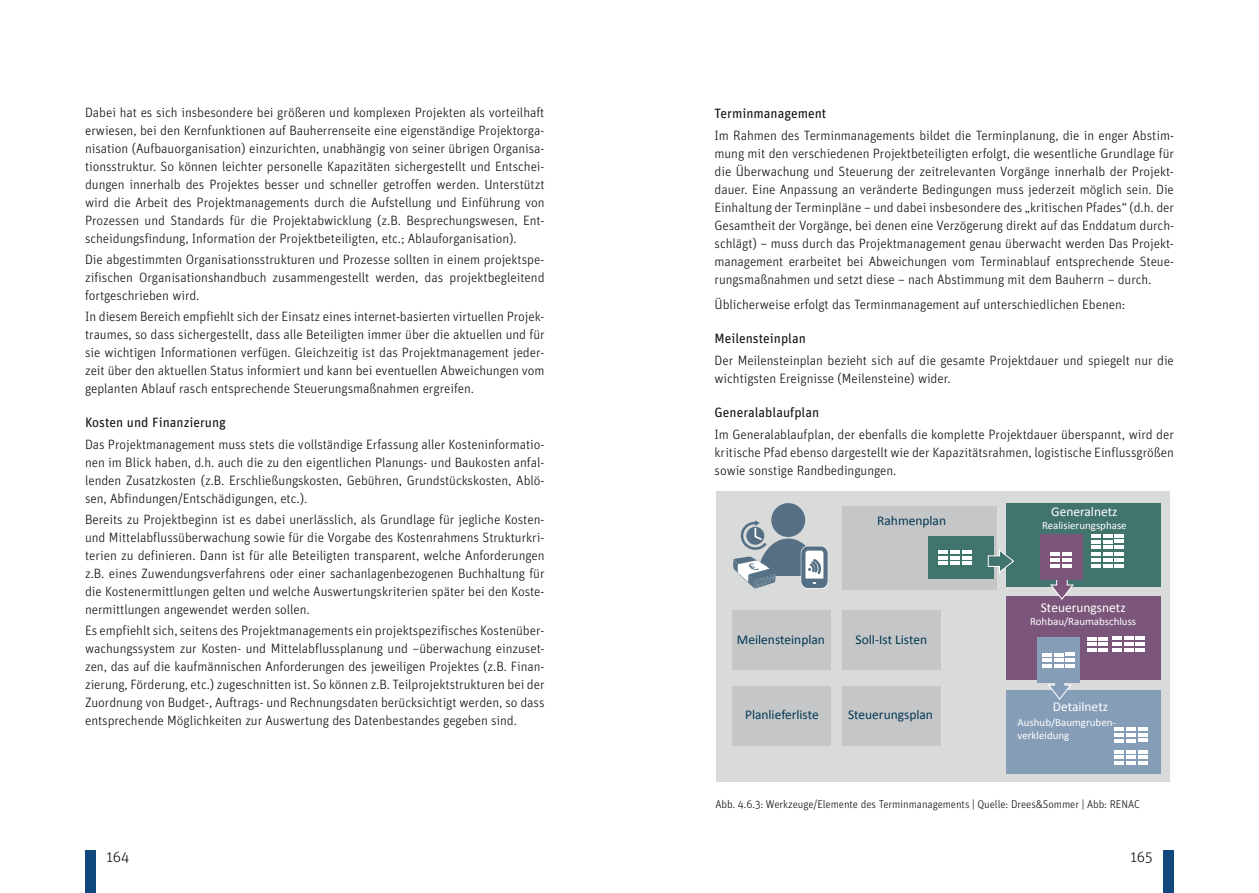
<style>
.page{position:relative;width:1259px;height:893px;background:#fff}
.page>*{position:absolute;margin:0;border:0;box-sizing:border-box;transform-origin:0 0}
.t1{font:300 15px "Unit OT";letter-spacing:-.01em;color:#0e0f11}
.t2{font:300 13.5px/18px "Unit OT";letter-spacing:-.005em;color:#0e0f11;text-align:justify}
.t3{font:13.5px "Unit OT";color:#0e0f11}
.t4{font:13.5px "Calibri";color:#023754}
.t5{font:13.5px "Calibri";color:#fff}
.t6{font:300 11.25px "Unit OT";letter-spacing:-.005em;color:#0e0f11}
.t7{font:10.95px/13px "Calibri";color:#fff}
</style>
<div class="page">
<div style="left:1163px;top:850px;width:11px;height:43px;background:#10487d"></div>
<div style="left:85px;top:850px;width:11px;height:43px;background:#10487d"></div>
<div style="left:717px;top:492px;width:453px;height:290px;background:#d9dada"></div>
<div style="left:1006px;top:503px;width:155px;height:83px;background:#41746c"></div>
<div style="left:842px;top:506px;width:155px;height:83px;background:#c5c6c7"></div>
<div style="left:1006px;top:596px;width:155px;height:84px;background:#7c557b"></div>
<div style="left:1006px;top:690px;width:155px;height:83px;background:#859db7"></div>
<div style="left:732px;top:686px;width:98px;height:60px;background:#c5c6c7"></div>
<div style="left:842px;top:686px;width:99px;height:60px;background:#c5c6c7"></div>
<div style="left:842px;top:610px;width:99px;height:60px;background:#c5c6c7"></div>
<div style="left:732px;top:610px;width:98px;height:60px;background:#c5c6c7"></div>
<div style="left:928px;top:536px;width:65px;height:43px;background:#41746c"></div>
<svg style="left:1050px;top:580px;width:23px;height:20px"></svg>
<svg style="left:988px;top:550px;width:26px;height:23px"></svg>
<svg style="left:939px;top:550px;width:32px;height:15px"></svg>
<svg style="left:1091px;top:534px;width:33px;height:33px"></svg>
<svg style="left:1087px;top:637px;width:58px;height:15px"></svg>
<svg style="left:1114px;top:727px;width:33px;height:15px"></svg>
<svg style="left:1114px;top:750px;width:33px;height:15px"></svg>
<div style="left:1037px;top:637px;width:43px;height:46px;background:#859db7"></div>
<svg style="left:1042px;top:653px;width:33px;height:47px"></svg>
<hr style="left:1065px;top:658px;width:10px;height:4px;background:#fff">
<hr style="left:1065px;top:664px;width:10px;height:4px;background:#fff">
<div style="left:1040px;top:534px;width:43px;height:46px;background:#7c557b"></div>
<svg style="left:1050px;top:552px;width:21px;height:15px"></svg>
<div style="left:771px;top:503px;width:34px;height:34px;background:#557084;border-radius:50%"></div>
<div style="left:800px;top:546px;width:28px;height:43px;border:4px solid #fff;border-radius:5px"></div>
<div style="left:801px;top:546px;width:26px;height:42px;border:4px solid #557084;border-radius:5px"></div>
<svg style="left:733px;top:520px;width:92px;height:69px"></svg>
<p class="t2" style="left:85px;top:105px;width:461px">Dabei hat es sich insbesondere bei größeren und komplexen Projekten als vorteilhaft erwiesen, bei den Kernfunktionen auf Bauherrenseite eine eigenständige Projektorga&shy;nisation (Aufbauorganisation) einzurichten, unabhängig von seiner übrigen Organisa&shy;tionsstruktur. So können leichter personelle Kapazitäten sichergestellt und Entschei&shy;dungen innerhalb des Projektes besser und schneller getroffen werden. Unterstützt wird die Arbeit des Projektmanagements durch die Aufstellung und Einführung von Prozessen und Standards für die Projektabwicklung (z.B. Besprechungswesen, Ent&shy;scheidungsfindung, Information der Projektbeteiligten, etc.; Ablauforganisation).</p>
<p class="t2" style="left:85px;top:252px;width:461px">Die abgestimmten Organisationsstrukturen und Prozesse sollten in einem projektspe&shy;zifischen Organisationshandbuch zusammengestellt werden, das projektbegleitend fortgeschrieben wird.</p>
<p class="t2" style="left:85px;top:309px;width:461px">In diesem Bereich empfiehlt sich der Einsatz eines internet-basierten virtuellen Projek&shy;traumes, so dass sichergestellt, dass alle Beteiligten immer über die aktuellen und für sie wichtigen Informationen verfügen. Gleichzeitig ist das Projektmanagement jeder&shy;zeit über den aktuellen Status informiert und kann bei eventuellen Abweichungen vom geplanten Ablauf rasch entsprechende Steuerungsmaßnahmen ergreifen.</p>
<p class="t3" style="left:85px;top:417px;width:142px">Kosten und Finanzierung</p>
<p class="t2" style="left:85px;top:437px;width:461px">Das Projektmanagement muss stets die vollständige Erfassung aller Kosteninformatio&shy;nen im Blick haben, d.h. auch die zu den eigentlichen Planungs- und Baukosten anfal&shy;lenden Zusatzkosten (z.B. Erschließungskosten, Gebühren, Grundstückskosten, Ablö&shy;sen, Abfindungen/Entschädigungen, etc.).</p>
<p class="t2" style="left:85px;top:512px;width:461px">Bereits zu Projektbeginn ist es dabei unerlässlich, als Grundlage für jegliche Kosten&shy;und Mittelabflussüberwachung sowie für die Vorgabe des Kostenrahmens Strukturkri&shy;terien zu definieren. Dann ist für alle Beteiligten transparent, welche Anforderungen z.B. eines Zuwendungsverfahrens oder einer sachanlagenbezogenen Buchhaltung für die Kostenermittlungen gelten und welche Auswertungskriterien später bei den Koste&shy;nermittlungen angewendet werden sollen.</p>
<p class="t2" style="left:85px;top:623px;width:461px">Es empfiehlt sich, seitens des Projektmanagements ein projektspezifisches Kostenüber&shy;wachungssystem zur Kosten- und Mittelabflussplanung und –überwachung einzuset&shy;zen, das auf die kaufmännischen Anforderungen des jeweiligen Projektes (z.B. Finan&shy;zierung, Förderung, etc.) zugeschnitten ist. So können z.B. Teilprojektstrukturen bei der Zuordnung von Budget-, Auftrags- und Rechnungsdaten berücksichtigt werden, so dass entsprechende Möglichkeiten zur Auswertung des Datenbestandes gegeben sind.</p>
<p class="t3" style="left:714px;top:108px;width:113px">Terminmanagement</p>
<p class="t2" style="left:714px;top:128px;width:461px">Im Rahmen des Terminmanagements bildet die Terminplanung, die in enger Abstim&shy;mung mit den verschiedenen Projektbeteiligten erfolgt, die wesentliche Grundlage für die Überwachung und Steuerung der zeitrelevanten Vorgänge innerhalb der Projekt&shy;dauer. Eine Anpassung an veränderte Bedingungen muss jederzeit möglich sein. Die Einhaltung der Terminpläne – und dabei insbesondere des „kritischen Pfades“ (d.h. der Gesamtheit der Vorgänge, bei denen eine Verzögerung direkt auf das Enddatum durch&shy;schlägt) – muss durch das Projektmanagement genau überwacht werden Das Projekt&shy;management erarbeitet bei Abweichungen vom Terminablauf entsprechende Steue&shy;rungsmaßnahmen und setzt diese – nach Abstimmung mit dem Bauherrn – durch.</p>
<p class="t2" style="left:714px;top:297px;width:412px">Üblicherweise erfolgt das Terminmanagement auf unterschiedlichen Ebenen:</p>
<p class="t3" style="left:714px;top:334px;width:93px">Meilensteinplan</p>
<p class="t2" style="left:714px;top:353px;width:461px">Der Meilensteinplan bezieht sich auf die gesamte Projektdauer und spiegelt nur die wichtigsten Ereignisse (Meilensteine) wider.</p>
<p class="t3" style="left:714px;top:408px;width:106px">Generalablaufplan</p>
<p class="t2" style="left:714px;top:427px;width:461px">Im Generalablaufplan, der ebenfalls die komplette Projektdauer überspannt, wird der kritische Pfad ebenso dargestellt wie der Kapazitätsrahmen, logistische Einflussgrößen sowie sonstige Randbedingungen.</p>
<p class="t4" style="left:877px;top:515px;width:70px">Rahmenplan</p>
<p class="t4" style="left:737px;top:634px;width:89px">Meilensteinplan</p>
<p class="t4" style="left:855px;top:634px;width:73px">Soll-Ist Listen</p>
<p class="t4" style="left:745px;top:709px;width:75px">Planlieferliste</p>
<p class="t4" style="left:848px;top:709px;width:86px">Steuerungsplan</p>
<p class="t5" style="left:1051px;top:506px;width:68px">Generalnetz</p>
<p class="t7" style="left:1042px;top:520px;width:86px">Realisierungsphase</p>
<p class="t5" style="left:1040px;top:601px;width:86px">Steuerungsnetz</p>
<p class="t7" style="left:1030px;top:615px;width:107px">Rohbau/Raumabschluss</p>
<p class="t5" style="left:1052px;top:701px;width:57px">Detailnetz</p>
<p class="t7" style="left:1017px;top:717px;width:100px">Aushub/Baumgruben&shy;verkleidung</p>
<p class="t6" style="left:715px;top:800px;width:426px">Abb. 4.6.3: Werkzeuge/Elemente des Terminmanagements | Quelle: Drees&amp;Sommer | Abb: RENAC</p>
<p class="t1" style="left:106px;top:852px;width:24px">164</p>
<p class="t1" style="left:1130px;top:852px;width:24px">165</p>
</div>
